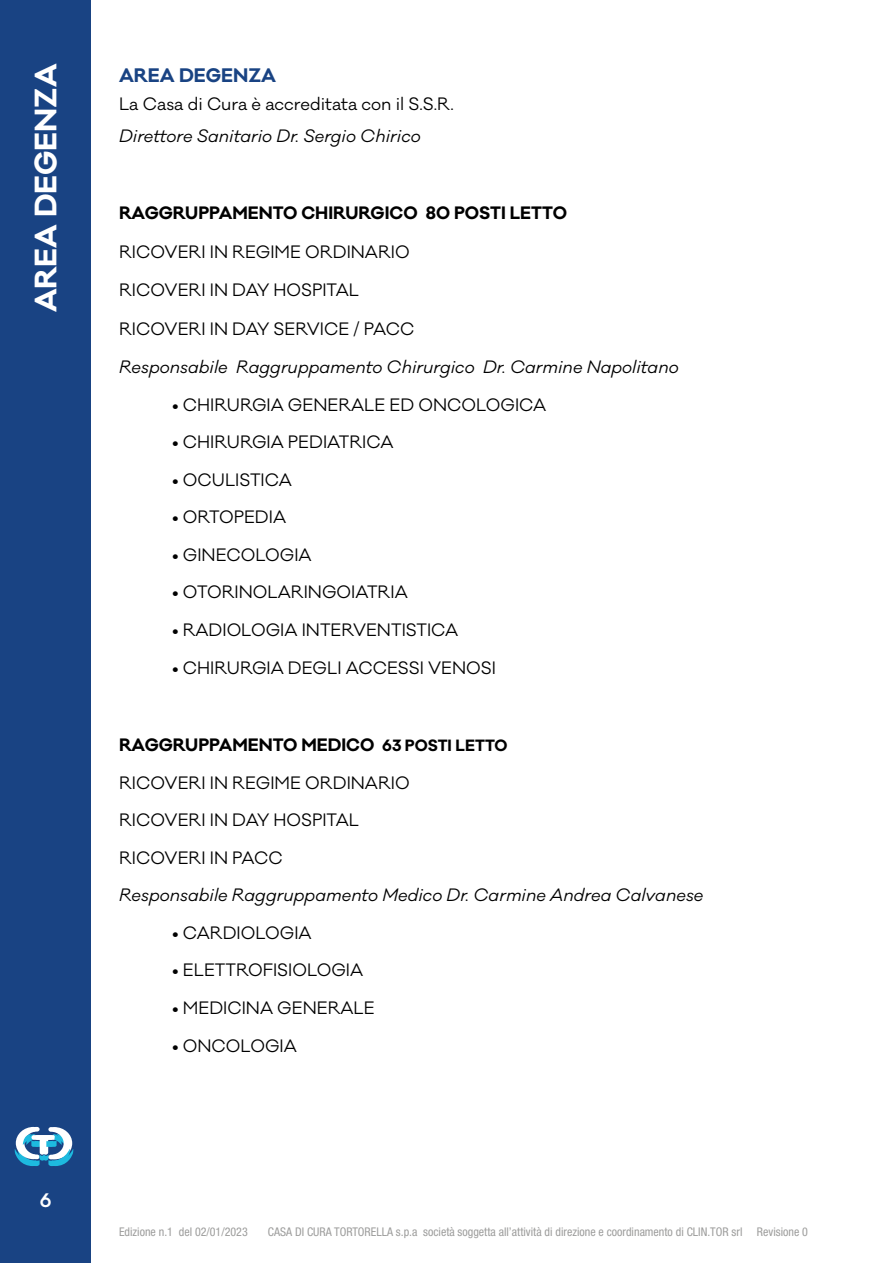
<style>
.page{position:relative;width:893px;height:1263px;background:#fff}
.page>*{position:absolute;margin:0;border:0;box-sizing:border-box;transform-origin:0 0}
.t1{font:700 28.5px "Galano Classic";color:#fff}
.t2{font:700 18px "Galano Classic";color:#194383}
.t3{font:600 18px "Galano Classic Alt";color:#fff}
.t4{font:16.5px "Galano Classic";color:#000}
.t5{font:italic 16.5px "Galano Classic";color:#000}
.t6{font:700 16.5px "Galano Classic";color:#000}
.t7{font:condensed 12px "Helvetica Neue LT Std";color:#9d9d9c}
.s1{font-size:15px}
</style>
<div class="page">
<div style="left:0;top:0;width:91px;height:1263px;background:#194383"></div>
<svg style="left:14px;top:1127px;width:60px;height:39px"></svg>
<h1 class="t1" style="left:27px;top:312px;width:250px;rotate:-90deg">AREA DEGENZA</h1>
<p class="t3" style="left:40px;top:1189px;width:13px">6</p>
<p class="t2" style="left:119px;top:63px;width:158px">AREA DEGENZA</p>
<p class="t4" style="left:119px;top:93px;width:336px">La Casa di Cura è accreditata con il S.S.R.</p>
<p class="t5" style="left:119px;top:125px;width:303px">Direttore Sanitario Dr. Sergio Chirico</p>
<p class="t6" style="left:119px;top:202px;width:449px">RAGGRUPPAMENTO CHIRURGICO 80 POSTI LETTO</p>
<p class="t4" style="left:119px;top:241px;width:292px">RICOVERI IN REGIME ORDINARIO</p>
<p class="t4" style="left:119px;top:279px;width:241px">RICOVERI IN DAY HOSPITAL</p>
<p class="t4" style="left:119px;top:318px;width:297px">RICOVERI IN DAY SERVICE / PACC</p>
<p class="t5" style="left:119px;top:356px;width:561px">Responsabile Raggruppamento Chirurgico Dr. Carmine Napolitano</p>
<p class="t4" style="left:172px;top:394px;width:376px">• CHIRURGIA GENERALE ED ONCOLOGICA</p>
<p class="t4" style="left:172px;top:431px;width:223px">• CHIRURGIA PEDIATRICA</p>
<p class="t4" style="left:172px;top:469px;width:121px">• OCULISTICA</p>
<p class="t4" style="left:172px;top:506px;width:115px">• ORTOPEDIA</p>
<p class="t4" style="left:172px;top:544px;width:141px">• GINECOLOGIA</p>
<p class="t4" style="left:172px;top:581px;width:237px">• OTORINOLARINGOIATRIA</p>
<p class="t4" style="left:172px;top:619px;width:288px">• RADIOLOGIA INTERVENTISTICA</p>
<p class="t4" style="left:172px;top:657px;width:325px">• CHIRURGIA DEGLI ACCESSI VENOSI</p>
<p class="t6" style="left:119px;top:734px;width:390px">RAGGRUPPAMENTO MEDICO <span class="s1">63 POSTI LETTO</span></p>
<p class="t4" style="left:119px;top:772px;width:292px">RICOVERI IN REGIME ORDINARIO</p>
<p class="t4" style="left:119px;top:809px;width:241px">RICOVERI IN DAY HOSPITAL</p>
<p class="t4" style="left:119px;top:847px;width:165px">RICOVERI IN PACC</p>
<p class="t5" style="left:119px;top:884px;width:586px">Responsabile Raggruppamento Medico Dr. Carmine Andrea Calvanese</p>
<p class="t4" style="left:172px;top:922px;width:141px">• CARDIOLOGIA</p>
<p class="t4" style="left:172px;top:959px;width:193px">• ELETTROFISIOLOGIA</p>
<p class="t4" style="left:172px;top:997px;width:204px">• MEDICINA GENERALE</p>
<p class="t4" style="left:172px;top:1035px;width:126px">• ONCOLOGIA</p>
<p class="t7" style="left:119px;top:1225px;width:130px">Edizione n.1 del 02/01/2023</p>
<p class="t7" style="left:268px;top:1225px;width:542px">CASA DI CURA TORTORELLA s.p.a società soggetta all’attività di direzione e coordinamento di CLIN.TOR srl Revisione 0</p>
</div>
